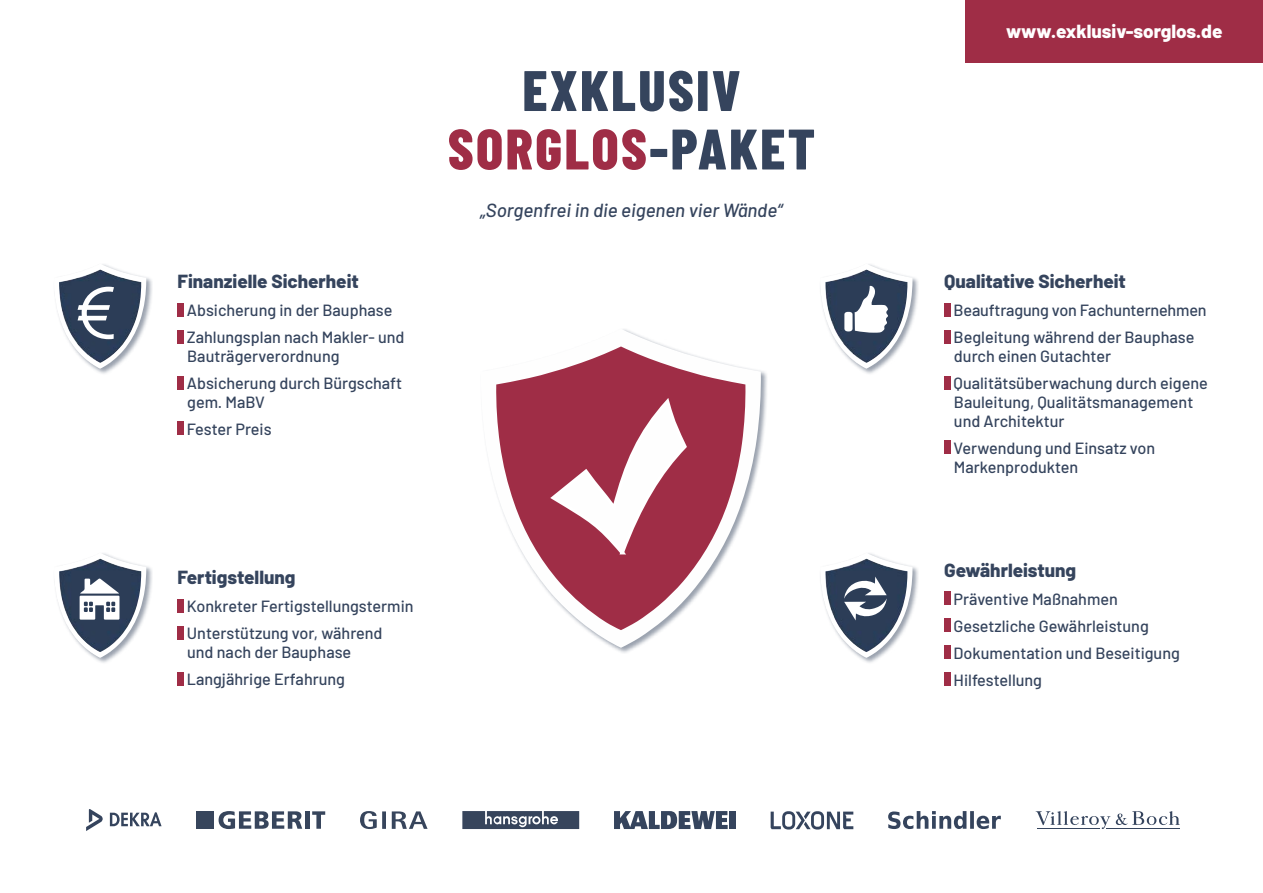
<style>
.page{position:relative;width:1263px;height:893px;background:#fff}
.page>*{position:absolute;margin:0;border:0;box-sizing:border-box;transform-origin:0 0}
.t1{font:800 57px/58.5px "Barlow Condensed";letter-spacing:.04em;color:#35445d;text-align:center}
.t2{font:800 18.9px "Barlow";color:#35445d}
.t3{font:italic 500 18.9px "Barlow";color:#35445d}
.t4{font:800 18.9px "Barlow";color:#fff}
.t5{font:500 16.2px/27px "Barlow";color:#35445d}
.s1{color:#9f2d46}
</style>
<div class="page">
<div style="left:966px;top:0;width:297px;height:62px;background:#9f2d46"></div>
<div style="left:53px;top:263px;width:100px;height:112px;background:#35445d;opacity:.5"></div>
<img style="left:54px;top:264px;width:92px;height:105px">
<img style="left:59px;top:269px;width:82px;height:94px">
<svg style="left:78px;top:287px;width:36px;height:52px"></svg>
<div style="left:53px;top:552px;width:100px;height:112px;background:#35445d;opacity:.5"></div>
<img style="left:54px;top:553px;width:92px;height:105px">
<img style="left:59px;top:559px;width:82px;height:93px">
<svg style="left:80px;top:579px;width:39px;height:41px"></svg>
<div style="left:819px;top:263px;width:100px;height:112px;background:#35445d;opacity:.5"></div>
<img style="left:820px;top:264px;width:92px;height:105px">
<img style="left:825px;top:269px;width:82px;height:94px">
<svg style="left:844px;top:286px;width:44px;height:47px"></svg>
<div style="left:819px;top:552px;width:100px;height:112px;background:#35445d;opacity:.5"></div>
<img style="left:820px;top:553px;width:92px;height:105px">
<img style="left:825px;top:559px;width:82px;height:93px">
<svg style="left:844px;top:577px;width:43px;height:43px"></svg>
<div style="left:178px;top:303px;width:6px;height:13px;background:#9f2d46"></div>
<div style="left:178px;top:330px;width:6px;height:13px;background:#9f2d46"></div>
<div style="left:178px;top:376px;width:6px;height:13px;background:#9f2d46"></div>
<div style="left:178px;top:422px;width:6px;height:13px;background:#9f2d46"></div>
<div style="left:944px;top:303px;width:6px;height:13px;background:#9f2d46"></div>
<div style="left:944px;top:330px;width:6px;height:13px;background:#9f2d46"></div>
<div style="left:944px;top:376px;width:6px;height:13px;background:#9f2d46"></div>
<div style="left:944px;top:441px;width:6px;height:13px;background:#9f2d46"></div>
<div style="left:944px;top:592px;width:6px;height:13px;background:#9f2d46"></div>
<div style="left:944px;top:619px;width:6px;height:13px;background:#9f2d46"></div>
<div style="left:944px;top:646px;width:6px;height:13px;background:#9f2d46"></div>
<div style="left:944px;top:673px;width:6px;height:13px;background:#9f2d46"></div>
<div style="left:178px;top:599px;width:6px;height:13px;background:#9f2d46"></div>
<div style="left:178px;top:626px;width:6px;height:13px;background:#9f2d46"></div>
<div style="left:178px;top:672px;width:6px;height:13px;background:#9f2d46"></div>
<div style="left:480px;top:328px;width:288px;height:326px;background:#35445d;opacity:.5"></div>
<svg style="left:481px;top:329px;width:280px;height:319px"></svg>
<svg style="left:496px;top:346px;width:250px;height:284px;fill:#9f2d46"></svg>
<svg style="left:547px;top:394px;width:142px;height:164px"></svg>
<svg style="left:86px;top:809px;width:76px;height:22px"></svg>
<hr style="left:1106px;top:828px;width:74px;height:1px;background:#35445d">
<svg style="left:1036px;top:811px;width:74px;height:18px"></svg>
<svg style="left:1116px;top:811px;width:64px;height:14px"></svg>
<svg style="left:888px;top:811px;width:113px;height:18px"></svg>
<div style="left:730px;top:811px;width:6px;height:18px;background:#35445d"></div>
<svg style="left:614px;top:811px;width:114px;height:18px"></svg>
<svg style="left:462px;top:811px;width:117px;height:18px"></svg>
<svg style="left:219px;top:811px;width:83px;height:18px"></svg>
<div style="left:305px;top:811px;width:5px;height:18px;background:#37455c"></div>
<svg style="left:312px;top:811px;width:13px;height:18px"></svg>
<div style="left:196px;top:811px;width:18px;height:18px;background:#37455c"></div>
<svg style="left:360px;top:811px;width:68px;height:18px"></svg>
<svg style="left:771px;top:811px;width:82px;height:18px"></svg>
<p class="t2" style="left:178px;top:267px;width:183px">Finanzielle Sicherheit</p>
<p class="t5" style="left:187px;top:296px;width:219px">Absicherung in der Bauphase<br>Zahlungsplan nach Makler- und</p>
<p class="t5" style="left:187px;top:341px;width:217px">Bauträgerverordnung<br>Absicherung durch Bürgschaft</p>
<p class="t5" style="left:187px;top:387px;width:86px">gem. MaBV<br>Fester Preis</p>
<h1 class="t1" style="left:448px;top:59px;width:369px">EXKLUSIV<br><span class="s1">SORGLOS</span>-PAKET</h1>
<p class="t3" style="left:480px;top:197px;width:304px">„Sorgenfrei in die eigenen vier Wände“</p>
<p class="t2" style="left:178px;top:563px;width:119px">Fertigstellung</p>
<p class="t5" style="left:187px;top:592px;width:228px">Konkreter Fertigstellungstermin<br>Unterstützung vor, während</p>
<p class="t5" style="left:187px;top:638px;width:166px">und nach der Bauphase<br>Langjährige Erfahrung</p>
<p class="t4" style="left:1006px;top:18px;width:218px">www.exklusiv-sorglos.de</p>
<p class="t2" style="left:944px;top:267px;width:183px">Qualitative Sicherheit</p>
<p class="t5" style="left:954px;top:296px;width:255px">Beauftragung von Fachunternehmen<br>Begleitung während der Bauphase</p>
<p class="t5" style="left:954px;top:341px;width:256px">durch einen Gutachter<br>Qualitätsüberwachung durch eigene</p>
<p class="t5" style="left:954px;top:391px;width:241px;line-height:18.9px">Bauleitung, Qualitätsmanagement und Architektur</p>
<p class="t5" style="left:954px;top:437px;width:203px;line-height:18.9px">Verwendung und Einsatz von<br>Markenprodukten</p>
<p class="t2" style="left:944px;top:556px;width:133px">Gewährleistung</p>
<p class="t5" style="left:954px;top:584px;width:228px">Präventive Maßnahmen<br>Gesetzliche Gewährleistung<br>Dokumentation und Beseitigung<br>Hilfestellung</p>
</div>
